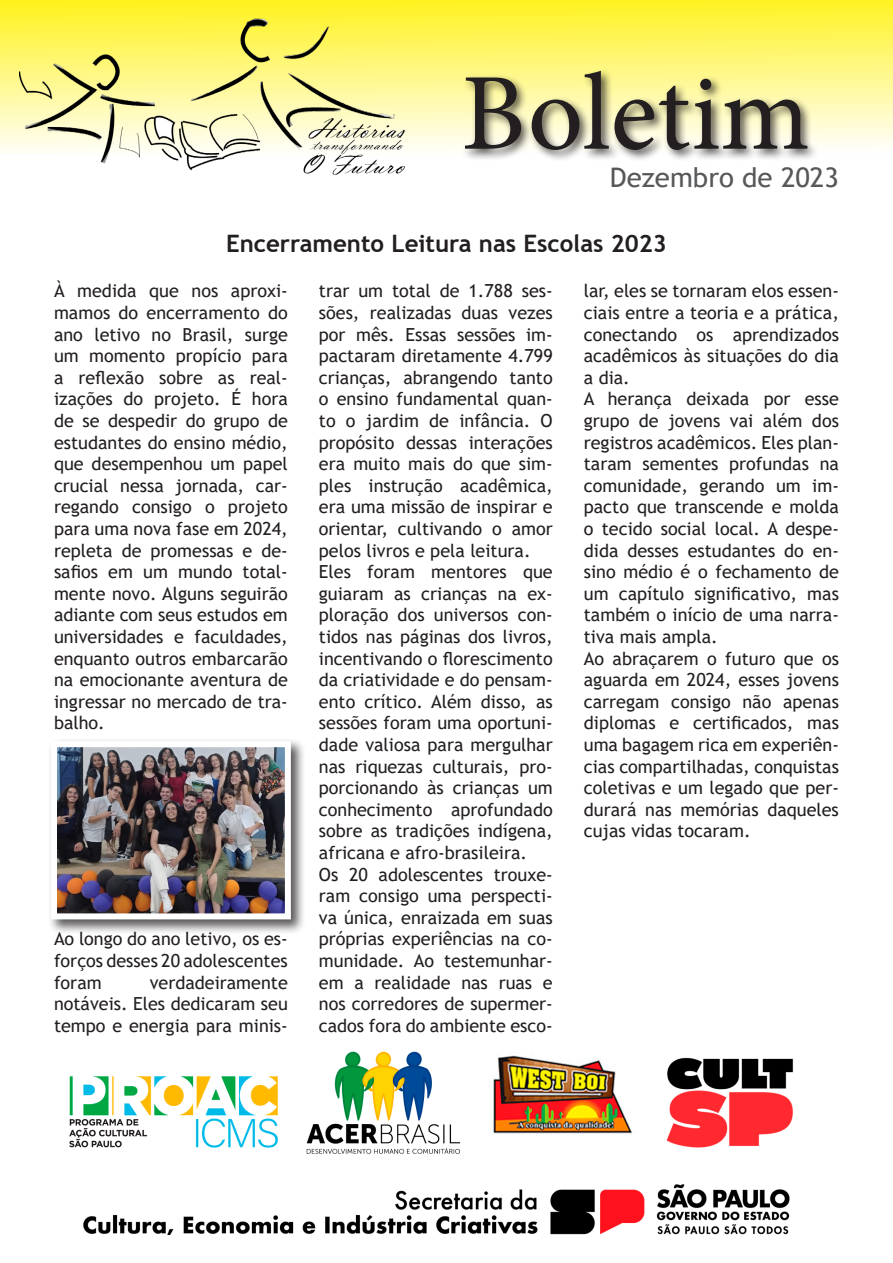
<style>
.page{position:relative;width:893px;height:1263px;background:#fff}
.page>*{position:absolute;margin:0;border:0;box-sizing:border-box;transform-origin:0 0}
.t1{font:109.5px "Minion Pro";color:#231f20}
.t2{font:27px "Trebuchet MS";color:#57585a}
.t3{font:700 24px "Trebuchet MS";color:#231f20}
.t4{font:18px/21.6px "Trebuchet MS";color:#231f20;text-align:justify}
</style>
<div class="page">
<div style="left:0;top:0;width:893px;height:154px;background:linear-gradient(to bottom,#fff221,#fffefb)"></div>
<div style="left:461px;top:68px;width:358px;height:94px;background:#231f20;opacity:.75"></div>
<img style="left:19px;top:0;width:402px;height:175px">
<img style="left:69px;top:1051px;width:724px;height:183px">
<div style="left:48px;top:738px;width:258px;height:196px;background:#231f20;opacity:.75"></div>
<img style="left:58px;top:748px;width:226px;height:164px">
<div style="left:51px;top:741px;width:240px;height:178px;border:6px solid #fff"></div>
<p class="t1" style="left:461px;top:40px;width:350px">Boletim</p>
<p class="t2" style="left:610px;top:160px;width:231px">Dezembro de 2023</p>
<p class="t3" style="left:226px;top:228px;width:442px">Encerramento Leitura nas Escolas 2023</p>
<p class="t4" style="left:54px;top:280px;width:235px">À medida que nos aproxi&shy;mamos do encerramento do ano letivo no Brasil, surge um momento propício para a reflexão sobre as real&shy;izações do projeto. É hora de se despedir do grupo de estudantes do ensino médio, que desempenhou um papel crucial nessa jornada, car&shy;regando consigo o projeto para uma nova fase em 2024, repleta de promessas e de&shy;safios em um mundo total&shy;mente novo. Alguns seguirão adiante com seus estudos em universidades e faculdades, enquanto outros embarcarão na emocionante aventura de ingressar no mercado de tra&shy;balho.</p>
<p class="t4" style="left:319px;top:280px;width:235px">trar um total de 1.788 ses&shy;sões, realizadas duas vezes por mês. Essas sessões im&shy;pactaram diretamente 4.799 crianças, abrangendo tanto o ensino fundamental quan&shy;to o jardim de infância. O propósito dessas interações era muito mais do que sim&shy;ples instrução acadêmica, era uma missão de inspirar e orientar, cultivando o amor pelos livros e pela leitura.</p>
<p class="t4" style="left:319px;top:561px;width:235px">Eles foram mentores que guiaram as crianças na ex&shy;ploração dos universos con&shy;tidos nas páginas dos livros, incentivando o florescimento da criatividade e do pensam&shy;ento crítico. Além disso, as sessões foram uma oportuni&shy;dade valiosa para mergulhar nas riquezas culturais, pro&shy;porcionando às crianças um conhecimento aprofundado sobre as tradições indígena, africana e afro-brasileira.</p>
<p class="t4" style="left:319px;top:863px;width:235px">Os 20 adolescentes trouxe&shy;ram consigo uma perspecti&shy;va única, enraizada em suas próprias experiências na co&shy;munidade. Ao testemunhar&shy;em a realidade nas ruas e nos corredores de supermer&shy;cados fora do ambiente esco-</p>
<p class="t4" style="left:584px;top:280px;width:257px">lar, eles se tornaram elos essen&shy;ciais entre a teoria e a prática, conectando os aprendizados acadêmicos às situações do dia a dia.</p>
<p class="t4" style="left:584px;top:388px;width:257px">A herança deixada por esse grupo de jovens vai além dos registros acadêmicos. Eles plan&shy;taram sementes profundas na comunidade, gerando um im&shy;pacto que transcende e molda o tecido social local. A despe&shy;dida desses estudantes do en&shy;sino médio é o fechamento de um capítulo significativo, mas também o início de uma narra&shy;tiva mais ampla.</p>
<p class="t4" style="left:584px;top:647px;width:257px">Ao abraçarem o futuro que os aguarda em 2024, esses jovens carregam consigo não apenas diplomas e certificados, mas uma bagagem rica em experiên&shy;cias compartilhadas, conquistas coletivas e um legado que per&shy;durará nas memórias daqueles cujas vidas tocaram.</p>
<p class="t4" style="left:54px;top:928px;width:235px">Ao longo do ano letivo, os es&shy;forços desses 20 adolescentes foram</p>
<p class="t4" style="left:54px;top:971px;width:235px;text-indent:96px">verdadeiramente notáveis. Eles dedicaram seu tempo e energia para minis-</p>
</div>
